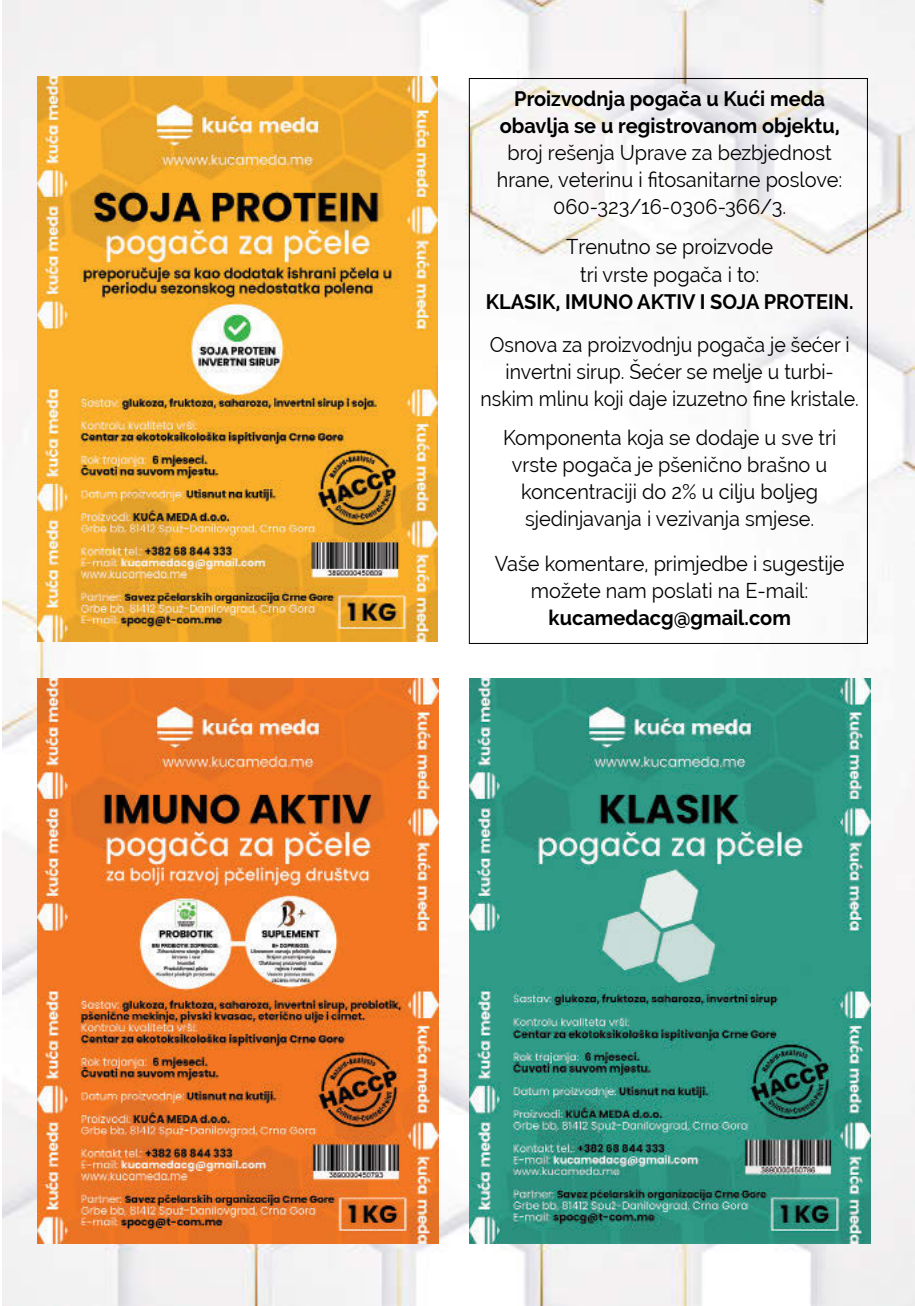
<style>
.page{position:relative;width:915px;height:1306px;background:#fff}
.page>*{position:absolute;margin:0;border:0;box-sizing:border-box;transform-origin:0 0}
.Legenda{font:21px/27px "Raleway";color:#000;text-align:center;scale:.95 1}
.Legenda-2{font:21px/27px "Raleway";color:#000;text-align:center;scale:.93 1}
.Legenda-3{font:700 21px "Raleway";color:#000;scale:.95 1}
.s1{font-weight:700}
</style>
<div class="page">
<img style="left:2px;top:0;width:912px;height:1305px">
<img style="left:37px;top:679px;width:401px;height:564px">
<img style="left:469px;top:679px;width:400px;height:564px">
<img style="left:37px;top:76px;width:400px;height:565px">
<p class="Legenda-3" style="left:514px;top:86px;width:328px">Proizvodnja pogača u Kući meda</p>
<p class="Legenda-3" style="left:499px;top:113px;width:359px">obavlja se u registrovanom objektu,</p>
<p class="Legenda" style="left:507px;top:139px;width:342px">broj rešenja Uprave za bezbjednost</p>
<p class="Legenda" style="left:496px;top:166px;width:365px">hrane, veterinu i fitosanitarne poslove:<br>060-323/16-0306-366/3.</p>
<p class="Legenda" style="left:566px;top:233px;width:219px">Trenutno se proizvode</p>
<p class="Legenda" style="left:580px;top:260px;width:190px">tri vrste pogača i to:</p>
<p class="Legenda-3" style="left:485px;top:289px;width:388px">KLASIK, IMUNO AKTIV I SOJA PROTEIN.</p>
<p class="Legenda-2" style="left:480px;top:331px;width:408px">Osnova za proizvodnju pogača je šećer i invertni sirup. Šećer se melje u turbi&shy;nskim mlinu koji daje izuzetno fine kristale.</p>
<p class="Legenda" style="left:503px;top:424px;width:352px">Komponenta koja se dodaje u sve tri vrste pogača je pšenično brašno u koncentraciji do 2% u cilju boljeg sjedinjavanja i vezivanja smjese.</p>
<p class="Legenda" style="left:494px;top:550px;width:370px">Vaše komentare, primjedbe i sugestije možete nam poslati na E-mail: <span class="s1">kucamedacg@gmail.com</span></p>
</div>
